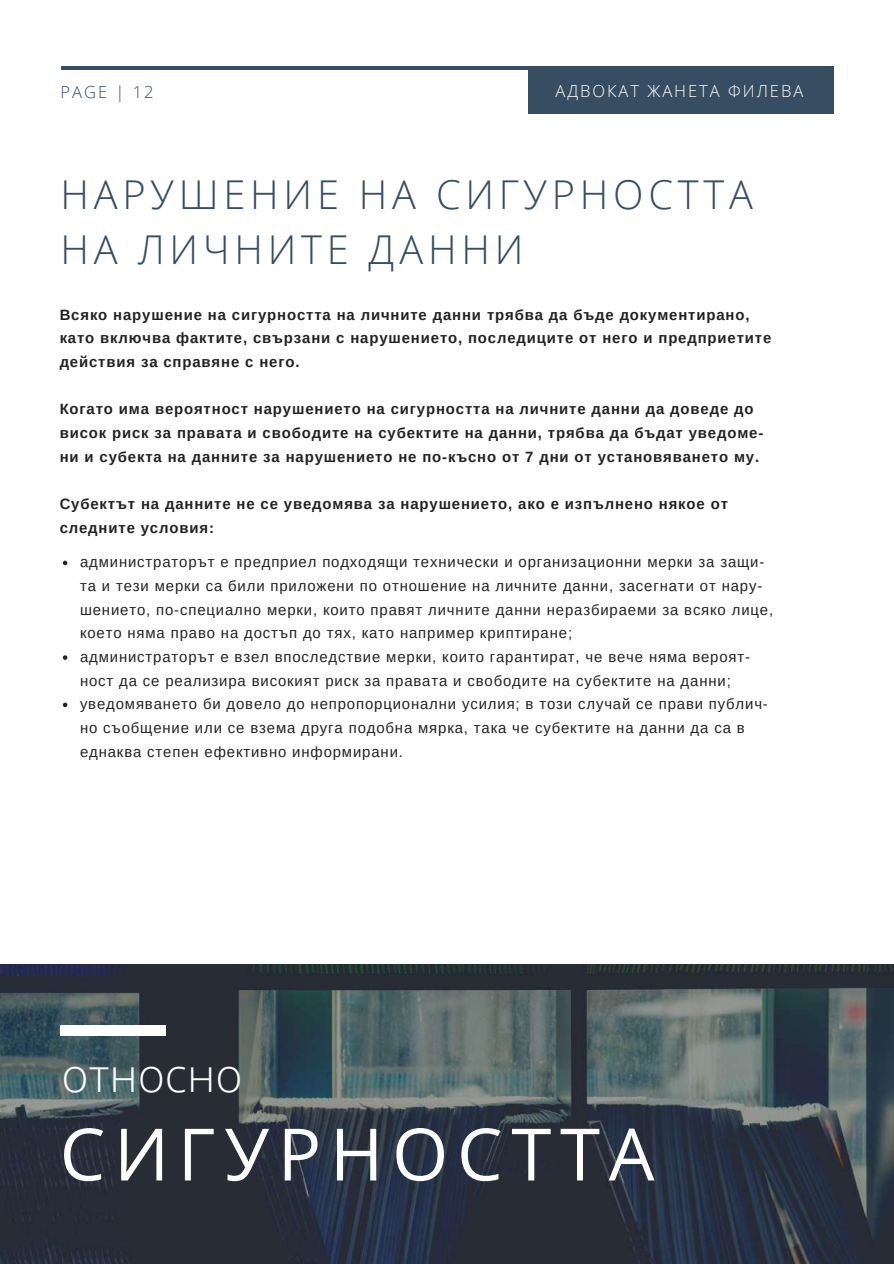
<style>
.page{position:relative;width:894px;height:1264px;background:#fff}
.page>*{position:absolute;margin:0;border:0;box-sizing:border-box;transform-origin:0 0}
.t1{font:72.3px "Open Sans";letter-spacing:.12em;color:#fff}
.t2{font:300 46.35px "Open Sans";color:#fff}
.t3{font:300 39.75px/55.2px "Open Sans";letter-spacing:.12em;color:#364d62}
.t4{font:300 16.5px "Open Sans";letter-spacing:.12em;color:#fff}
.t5{font:300 16.5px "Open Sans";letter-spacing:.12em;color:#364d62}
.t6{font:14.85px/23.7px "Arimo";letter-spacing:.06em;color:#222}
.t7{font:700 14.85px/23.7px "Arimo";letter-spacing:.06em;color:#222}
</style>
<div class="page">
<hr style="left:61px;top:66px;width:771px;height:4px;background:#364d62">
<div style="left:528px;top:66px;width:305px;height:48px;background:#364d62"></div>
<img style="left:0;top:964px;width:893px;height:299px">
<div style="left:60px;top:1025px;width:105px;height:10px;background:#fff"></div>
<svg style="left:63px;top:560px;width:4px;height:5px"></svg>
<svg style="left:63px;top:655px;width:4px;height:4px"></svg>
<svg style="left:63px;top:702px;width:4px;height:5px"></svg>
<p class="t5" style="left:61px;top:80px;width:94px">PAGE | 12</p>
<p class="t4" style="left:555px;top:79px;width:249px">АДВОКАТ ЖАНЕТА ФИЛЕВА</p>
<h3 class="t3" style="left:61px;top:166px;width:693px">НАРУШЕНИЕ НА СИГУРНОСТТА<br>НА ЛИЧНИТЕ ДАННИ</h3>
<p class="t7" style="left:60px;top:302px;width:713px">Всяко нарушение на сигурността на личните данни трябва да бъде документирано, като включва фактите, свързани с нарушението, последиците от него и предприетите действия за справяне с него.</p>
<p class="t7" style="left:60px;top:397px;width:705px">Когато има вероятност нарушението на сигурността на личните данни да доведе до висок риск за правата и свободите на субектите на данни, трябва да бъдат уведоме&shy;ни и субекта на данните за нарушението не по-късно от 7 дни от установяването му.</p>
<p class="t7" style="left:60px;top:492px;width:669px">Субектът на данните не се уведомява за нарушението, ако е изпълнено някое от следните условия:</p>
<p class="t6" style="left:80px;top:550px;width:694px">администраторът е предприел подходящи технически и организационни мерки за защи&shy;та и тези мерки са били приложени по отношение на личните данни, засегнати от нару&shy;шението, по-специално мерки, които правят личните данни неразбираеми за всяко лице, което няма право на достъп до тях, като например криптиране;<br>администраторът е взел впоследствие мерки, които гарантират, че вече няма вероят&shy;ност да се реализира високият риск за правата и свободите на субектите на данни; уведомяването би довело до непропорционални усилия; в този случай се прави публич&shy;но съобщение или се взема друга подобна мярка, така че субектите на данни да са в еднаква степен ефективно информирани.</p>
<h2 class="t2" style="left:62px;top:1042px;width:182px">относно</h2>
<h1 class="t1" style="left:60px;top:1103px;width:596px">СИГУРНОСТТА</h1>
</div>
